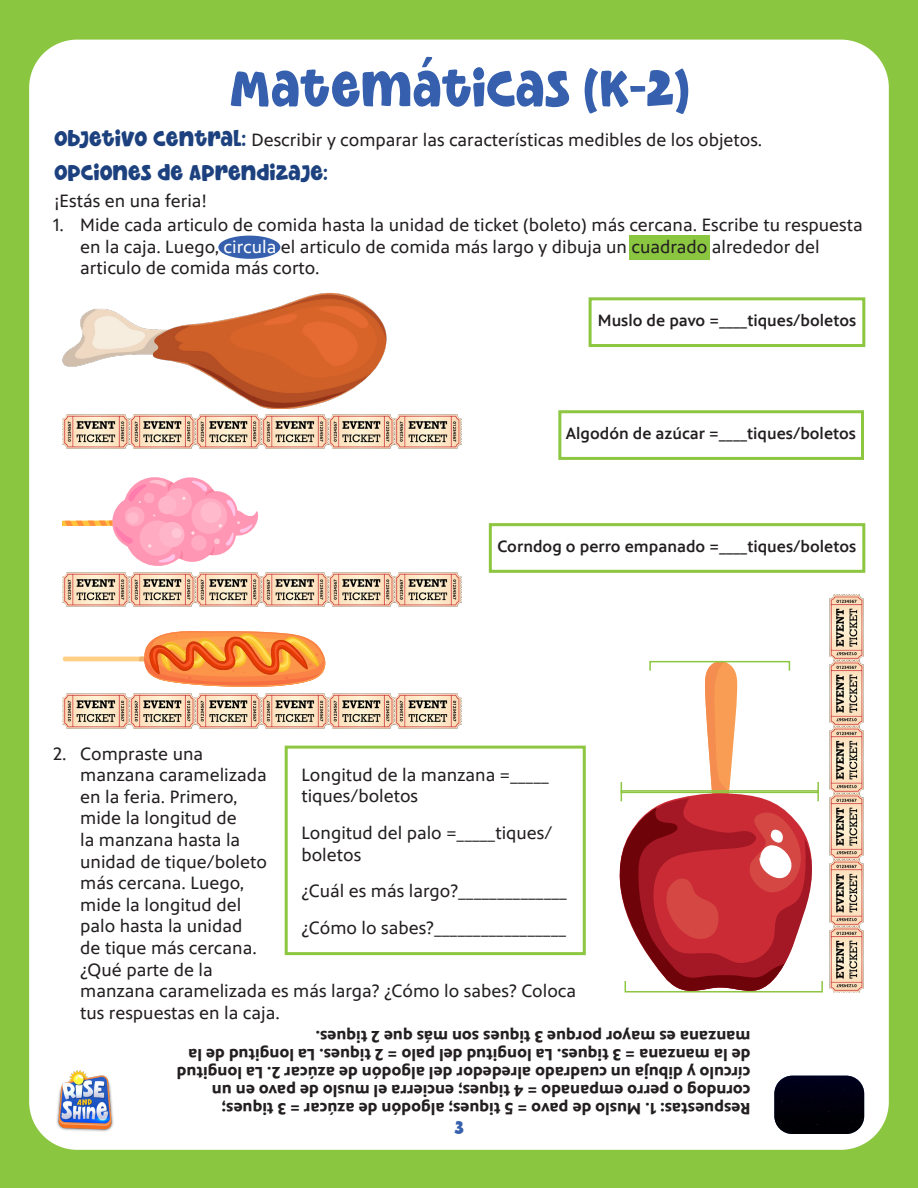
<style>
.page{position:relative;width:918px;height:1188px;background:#8bc640}
.page>*{position:absolute;margin:0;border:0;box-sizing:border-box;transform-origin:0 0}
.Big_Header{font:52.5px "Kidsbar";color:#3660ad}
.Smaller_Header{font:22.5px "Kidsbar";color:#1c417e}
.Body{font:18px/21.6px "PBS Sans";color:#231f20}
.t1{font:18px "Kidsbar";color:#3660ad}
.Body-2{font:700 16.5px/18px "PBS Sans";color:#231f20}
.t2{font:500 16.5px "PBS Sans";color:#231f20}
.s1{font-family:"Kidsbar";font-size:22.5px;color:#1c417e}
.s2{color:#fff}
</style>
<div class="page">
<div style="left:29px;top:40px;width:860px;height:1110px;background:#fff;border-radius:48px"></div>
<img style="left:56px;top:1071px;width:58px;height:61px">
<div style="left:218px;top:236px;width:62px;height:23px;background:#3660ad;border-radius:50%"></div>
<div style="left:629px;top:236px;width:81px;height:24px;background:#8bc640"></div>
<div style="left:285px;top:746px;width:301px;height:209px;border:3px solid #8dc641"></div>
<div style="left:589px;top:297px;width:276px;height:50px;border:3px solid #8dc641"></div>
<div style="left:558px;top:410px;width:306px;height:50px;border:3px solid #8dc641"></div>
<div style="left:489px;top:523px;width:376px;height:50px;border:3px solid #8dc641"></div>
<img style="left:62px;top:292px;width:325px;height:117px">
<svg style="left:63px;top:477px;width:195px;height:89px"></svg>
<svg style="left:63px;top:631px;width:262px;height:56px"></svg>
<img style="left:63px;top:414px;width:398px;height:35px">
<img style="left:63px;top:573px;width:398px;height:34px">
<img style="left:63px;top:694px;width:398px;height:34px">
<svg style="left:619px;top:661px;width:195px;height:332px"></svg>
<div style="left:621px;top:781px;width:198px;height:12px;border:2px solid #8dc641"></div>
<div style="left:625px;top:980px;width:198px;height:13px;border:2px solid #8dc641"></div>
<div style="left:649px;top:661px;width:141px;height:10px;border:2px solid #8dc641"></div>
<img style="left:829px;top:594px;width:35px;height:399px">
<img style="left:774px;top:1076px;width:90px;height:58px">
<p class="Big_Header" style="left:229px;top:56px;width:462px">MATEMÁTICAS (K-2)</p>
<p class="Body" style="left:54px;top:130px;width:710px"><span class="s1">OBJETIVO CENTRAL:</span> Describir y comparar las características medibles de los objetos.</p>
<p class="Smaller_Header" style="left:54px;top:158px;width:275px">OPCIONES DE APRENDIZAJE:</p>
<p class="Body" style="left:54px;top:190px;width:155px">¡Estás en una feria!</p>
<p class="Body" style="left:80px;top:214px;width:784px;text-indent:-27px">1. Mide cada articulo de comida hasta la unidad de ticket (boleto) más cercana. Escribe tu respuesta en la caja. Luego, <span class="s2">circula</span> el articulo de comida más largo y dibuja un cuadrado alrededor del articulo de comida más corto.</p>
<p class="t2" style="left:598px;top:311px;width:260px">Muslo de pavo =____tiques/boletos</p>
<p class="t2" style="left:566px;top:424px;width:292px">Algodón de azúcar =____tiques/boletos</p>
<p class="t2" style="left:497px;top:537px;width:360px">Corndog o perro empanado =____tiques/boletos</p>
<p class="Body" style="left:80px;top:743px;width:497px;text-indent:-27px">2. Compraste una<br>manzana caramelizada<br>en la feria. Primero,<br>mide la longitud de<br>la manzana hasta la<br>unidad de tique/boleto<br>más cercana. Luego,<br>mide la longitud del<br>palo hasta la unidad<br>de tique más cercana.<br>¿Qué parte de la<br>manzana caramelizada es más larga? ¿Cómo lo sabes? Coloca tus respuestas en la caja.</p>
<p class="Body" style="left:301px;top:764px;width:249px">Longitud de la manzana =_____ tiques/boletos</p>
<p class="Body" style="left:301px;top:822px;width:252px">Longitud del palo =_____tiques/ boletos</p>
<p class="Body" style="left:301px;top:880px;width:267px">¿Cuál es más largo?______________</p>
<p class="Body" style="left:301px;top:917px;width:266px">¿Cómo lo sabes?_________________</p>
<p class="Body-2" style="left:751px;top:1118px;width:575px;rotate:-180deg">Respuestas: 1. Muslo de pavo = 5 tiques; algodón de azúcar = 3 tiques; corndog o perro empanado = 4 tiques; encierra el muslo de pavo en un círculo y dibuja un cuadrado alrededor del algodón de azúcar 2. La longitud de la manzana = 3 tiques. La longitud del palo = 2 tiques. La longitud de la manzana es mayor porque 3 tiques son más que 2 tiques.</p>
<p class="t1" style="left:454px;top:1117px;width:11px">3</p>
</div>
